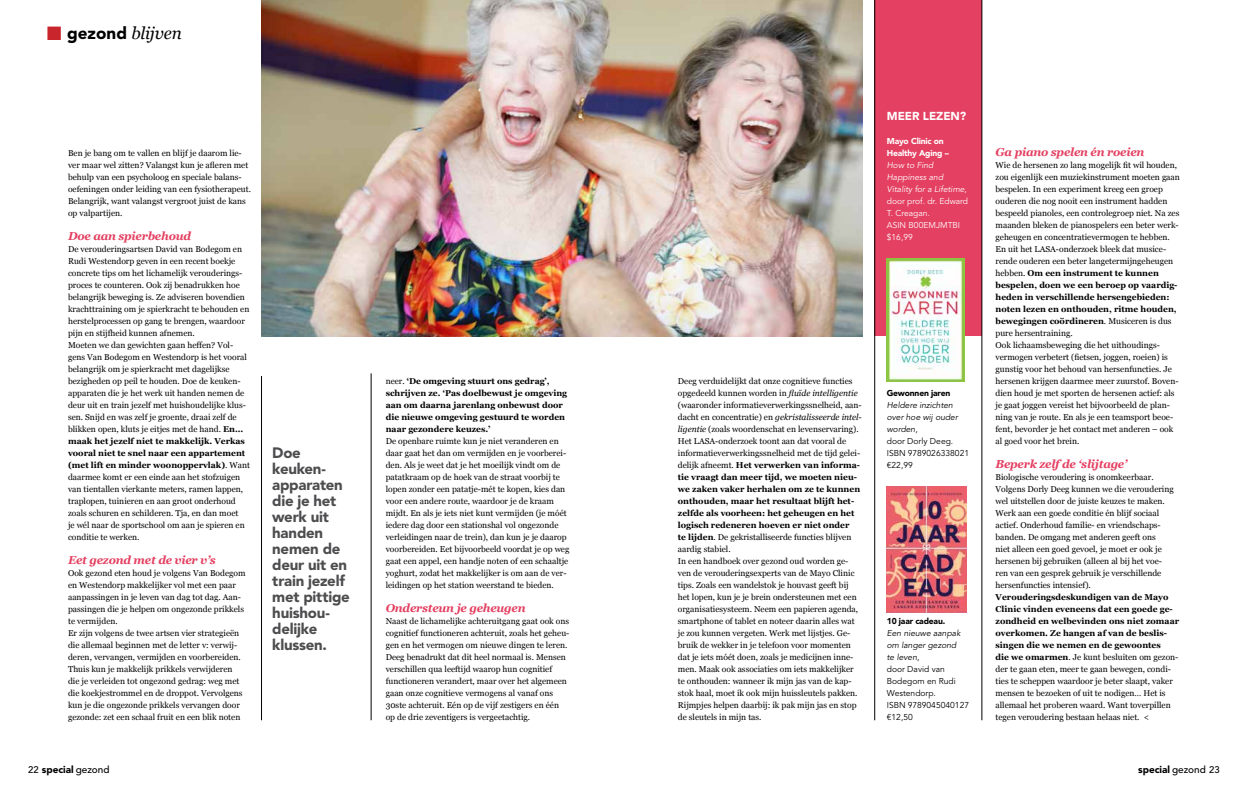
<style>
.page{position:relative;width:1248px;height:794px;background:#fff}
.page>*{position:absolute;margin:0;border:0;box-sizing:border-box;transform-origin:0 0}
.t1{font:italic 17px "Georgia";letter-spacing:-.01em;color:#000}
.t2{font:900 15px/16px "Avenir LT Std";letter-spacing:-.015em;color:#4d4d4f}
.t3{font:italic 700 11.5px "Georgia";letter-spacing:-.02em;color:#e44061}
.t4{font:900 11.5px "Avenir LT Std";letter-spacing:-.005em;color:#fff}
.t5{font:900 10px "Avenir LT Std";color:#000}
.t6{font:8.5px/12px "Georgia";color:#000}
.t7{font:8.5px/12px "Avenir LT Std";color:#000}
.t8{font:700 8.5px/12px "Georgia";color:#000}
.t9{font:8.5px/12px "Avenir LT Std";color:#fff}
.t10{font:900 8.5px "Avenir LT Std";letter-spacing:-.02em;color:#000}
.t11{font:900 8.5px/12px "Avenir LT Std";letter-spacing:-.02em;color:#fff}
.s1{color:#c9252c}
.s2{font-family:"Avenir LT Std";font-weight:900;font-style:normal}
.s3{font-weight:700}
.s4{font-weight:400}
.s5{font-style:italic}
.s6{font-weight:500;font-size:9.5px}
.s7{font-weight:500}
</style>
<div class="page">
<div style="left:874px;top:0;width:107px;height:335px;background:#e44061"></div>
<img style="left:886px;top:486px;width:80px;height:126px">
<img style="left:886px;top:259px;width:78px;height:122px">
<img style="left:261px;top:0;width:601px;height:336px">
<hr style="left:371px;top:373px;width:1px;height:347px;background:#000">
<hr style="left:874px;top:0;width:1px;height:720px;background:#000">
<hr style="left:981px;top:0;width:1px;height:720px;background:#000">
<hr style="left:261px;top:376px;width:1px;height:344px;background:#000">
<h1 class="t1" style="left:47px;top:21px;width:136px"><span class="s1">■</span> <span class="s2">gezond</span> blijven</h1>
<p class="t6" style="left:68px;top:147px;width:184px">Ben je bang om te vallen en blijf je daarom lie&shy;ver maar wel zitten? Valangst kun je afleren met behulp van een psycholoog en speciale balans&shy;oefeningen onder leiding van een fysiotherapeut.<br>Belangrijk, want valangst vergroot juist de kans op valpartijen.</p>
<h3 class="t3" style="left:68px;top:227px;width:124px">Doe aan spierbehoud</h3>
<p class="t6" style="left:68px;top:243px;width:183px">De verouderingsartsen David van Bodegom en Rudi Westendorp geven in een recent boekje concrete tips om het lichamelijk verouderings&shy;proces te counteren. Ook zij benadrukken hoe belangrijk beweging is. Ze adviseren bovendien krachttraining om je spierkracht te behouden en herstelprocessen op gang te brengen, waardoor pijn en stijfheid kunnen afnemen.<br>Moeten we dan gewichten gaan heffen? Vol&shy;gens Van Bodegom en Westendorp is het vooral belangrijk om je spierkracht met dagelijkse bezigheden op peil te houden. Doe de keuken&shy;apparaten die je het werk uit handen nemen de deur uit en train jezelf met huishoudelijke klus&shy;sen. Snijd en was zelf je groente, draai zelf de blikken open, kluts je eitjes met de hand. <span class="s3">En… maak het jezelf niet te makkelijk. Verkas vooral niet te snel naar een appartement (met lift en minder woonoppervlak)</span>. Want daarmee komt er een einde aan het stofzuigen van tientallen vierkante meters, ramen lappen, traplopen, tuinieren en aan groot onderhoud zoals schuren en schilderen. Tja, en dan moet<br>je wél naar de sportschool om aan je spieren en conditie te werken.</p>
<h3 class="t3" style="left:68px;top:551px;width:149px">Eet gezond met de vier v’s</h3>
<p class="t6" style="left:68px;top:567px;width:179px">Ook gezond eten houd je volgens Van Bodegom en Westendorp makkelijker vol met een paar aanpassingen in je leven van dag tot dag. Aan&shy;passingen die je helpen om ongezonde prikkels te vermijden.<br>Er zijn volgens de twee artsen vier strategieën die allemaal beginnen met de letter v: verwij&shy;deren, vervangen, vermijden en voorbereiden.<br>Thuis kun je makkelijk prikkels verwijderen die je verleiden tot ongezond gedrag: weg met die koekjestrommel en de droppot. Vervolgens kun je die ongezonde prikkels vervangen door gezonde: zet een schaal fruit en een blik noten</p>
<h2 class="t2" style="left:272px;top:445px;width:79px">Doe keuken&shy;apparaten die je het werk uit handen nemen de deur uit en train jezelf met pittige huishou&shy;delijke klussen.</h2>
<p class="t8" style="left:386px;top:375px;width:183px"><span class="s4">neer.</span> ‘De omgeving stuurt ons gedrag’, schrijven ze. ‘Pas doelbewust je omgeving aan om daarna jarenlang onbewust door die nieuwe omgeving gestuurd te worden naar gezondere keuzes.’</p>
<p class="t6" style="left:386px;top:435px;width:185px">De openbare ruimte kun je niet veranderen en daar gaat het dan om vermijden en je voorberei&shy;den. Als je weet dat je het moeilijk vindt om de patatkraam op de hoek van de straat voorbij te lopen zonder een patatje-mét te kopen, kies dan voor een andere route, waardoor je de kraam mijdt. En als je iets niet kunt vermijden (je móét iedere dag door een stationshal vol ongezonde verleidingen naar de trein), dan kun je je daarop voorbereiden. Eet bijvoorbeeld voordat je op weg gaat een appel, een handje noten of een schaaltje yoghurt, zodat het makkelijker is om aan de ver&shy;leidingen op het station weerstand te bieden.</p>
<h3 class="t3" style="left:386px;top:599px;width:141px">Ondersteun je geheugen</h3>
<p class="t6" style="left:386px;top:615px;width:185px">Naast de lichamelijke achteruitgang gaat ook ons cognitief functioneren achteruit, zoals het geheu&shy;gen en het vermogen om nieuwe dingen te leren.<br>Deeg benadrukt dat dit heel normaal is. Mensen verschillen qua leeftijd waarop hun cognitief functioneren verandert, maar over het algemeen gaan onze cognitieve vermogens al vanaf ons 30ste achteruit. Eén op de vijf zestigers en één op de drie zeventigers is vergeetachtig.</p>
<h3 class="t4" style="left:886px;top:109px;width:81px">MEER LEZEN?</h3>
<p class="t11" style="left:886px;top:135px;width:64px">Mayo Clinic on<br>Healthy Aging –</p>
<p class="t9" style="left:886px;top:159px;width:83px"><span class="s5">How to Find<br>Happiness and<br>Vitality for a Lifetime</span>, door prof. dr. Edward<br>T. Creagan.<br>ASIN B00EMJMTBI $16,99</p>
<p class="t6" style="left:677px;top:375px;width:185px">Deeg verduidelijkt dat onze cognitieve functies opgedeeld kunnen worden in <span class="s5">fluïde intelligentie </span>(waaronder informatieverwerkingssnelheid, aan&shy;dacht en concentratie) en <span class="s5">gekristalisseerde intel&shy;ligentie</span> (zoals woordenschat en levenservaring).<br>Het LASA-onderzoek toont aan dat vooral de informatieverwerkingssnelheid met de tijd gelei&shy;delijk afneemt. <span class="s3">Het verwerken van informa&shy;tie vraagt dan meer tijd, we moeten nieu&shy;we zaken vaker herhalen om ze te kunnen onthouden, maar het resultaat blijft het&shy;zelfde als voorheen: het geheugen en het logisch redeneren hoeven er niet onder<br>te lijden</span>. De gekristalliseerde functies blijven aardig stabiel.<br>In een handboek over gezond oud worden ge&shy;ven de verouderingsexperts van de Mayo Clinic tips. Zoals een wandelstok je houvast geeft bij het lopen, kun je je brein ondersteunen met een organisatiesysteem. Neem een papieren agenda, smartphone of tablet en noteer daarin alles wat je zou kunnen vergeten. Werk met lijstjes. Ge&shy;bruik de wekker in je telefoon voor momenten dat je iets móét doen, zoals je medicijnen inne&shy;men. Maak ook associaties om iets makkelijker te onthouden: wanneer ik mijn jas van de kap&shy;stok haal, moet ik ook mijn huissleutels pakken.<br>Rijmpjes helpen daarbij: ik pak mijn jas en stop de sleutels in mijn tas.</p>
<p class="t10" style="left:886px;top:388px;width:65px">Gewonnen jaren</p>
<p class="t7" style="left:886px;top:399px;width:84px"><span class="s5">Heldere inzichten over hoe wij ouder worden</span>,<br>door Dorly Deeg.<br>ISBN 9789026338021 €22,99</p>
<p class="t10" style="left:886px;top:616px;width:60px">10 jaar cadeau.</p>
<p class="t7" style="left:886px;top:627px;width:84px"><span class="s5">Een nieuwe aanpak om langer gezond<br>te leven</span>,<br>door David van<br>Bodegom en Rudi<br>Westendorp.<br>ISBN 9789045040127 €12,50</p>
<h3 class="t3" style="left:995px;top:143px;width:150px">Ga piano spelen én roeien</h3>
<p class="t6" style="left:995px;top:159px;width:186px">Wie de hersenen zo lang mogelijk fit wil houden, zou eigenlijk een muziekinstrument moeten gaan bespelen. In een experiment kreeg een groep ouderen die nog nooit een instrument hadden bespeeld pianoles, een controlegroep niet. Na zes maanden bleken de pianospelers een beter werk&shy;geheugen en concentratievermogen te hebben.<br>En uit het LASA-onderzoek bleek dat musice&shy;rende ouderen een beter langetermijngeheugen hebben. <span class="s3">Om een instrument te kunnen bespelen, doen we een beroep op vaardig&shy;heden in verschillende hersengebieden: noten lezen en onthouden, ritme houden, bewegingen coördineren</span>. Musiceren is dus pure hersentraining.<br>Ook lichaamsbeweging die het uithoudings&shy;vermogen verbetert (fietsen, joggen, roeien) is gunstig voor het behoud van hersenfuncties. Je hersenen krijgen daarmee meer zuurstof. Boven&shy;dien houd je met sporten de hersenen actief: als je gaat joggen vereist het bijvoorbeeld de plan&shy;ning van je route. En als je een teamsport beoe&shy;fent, bevorder je het contact met anderen – ook al goed voor het brein.</p>
<h3 class="t3" style="left:995px;top:455px;width:133px">Beperk zelf de ‘slijtage’</h3>
<p class="t6" style="left:995px;top:471px;width:180px">Biologische veroudering is onomkeerbaar.<br>Volgens Dorly Deeg kunnen we die veroudering wel uitstellen door de juiste keuzes te maken.<br>Werk aan een goede conditie én blijf sociaal actief. Onderhoud familie- en vriendschaps&shy;banden. De omgang met anderen geeft ons<br>niet alleen een goed gevoel, je moet er ook je hersenen bij gebruiken (alleen al bij het voe&shy;ren van een gesprek gebruik je verschillende hersenfuncties intensief).</p>
<p class="t6" style="left:995px;top:591px;width:185px"><span class="s3">Verouderingsdeskundigen van de Mayo Clinic vinden eveneens dat een goede ge&shy;zondheid en welbevinden ons niet zomaar overkomen. Ze hangen af van de beslis&shy;singen die we nemen en de gewoontes<br>die we omarmen</span>. Je kunt besluiten om gezon&shy;der te gaan eten, meer te gaan bewegen, condi&shy;ties te scheppen waardoor je beter slaapt, vaker mensen te bezoeken of uit te nodigen… Het is allemaal het proberen waard. Want toverpillen tegen veroudering bestaan helaas niet. &lt;</p>
<p class="t5" style="left:28px;top:763px;width:83px"><span class="s6">22</span> special <span class="s7">gezond</span></p>
<p class="t5" style="left:1137px;top:763px;width:83px">special <span class="s7">gezond</span> <span class="s6">23</span></p>
</div>
